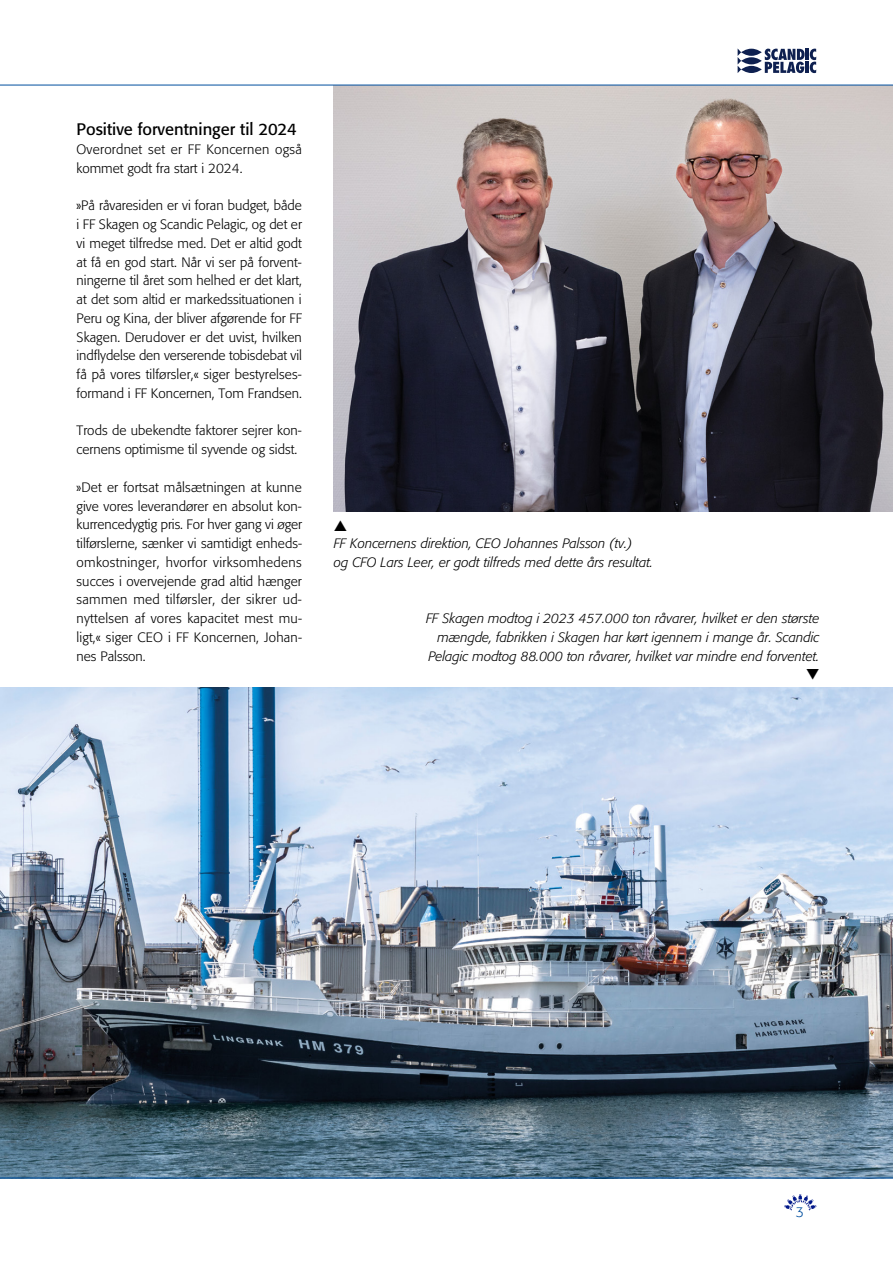
<style>
.page{position:relative;width:893px;height:1263px;background:#fff}
.page>*{position:absolute;margin:0;border:0;box-sizing:border-box;transform-origin:0 0}
.t1{font:16.5px "Formata";color:#000}
.t2{font:300 14.25px "Formata";color:#004f9f}
.t3{font:300 13.5px/18.8px "Formata";letter-spacing:.005em;color:#000}
.t4{font:italic 300 13.5px/18.8px "Formata";color:#000}
</style>
<div class="page">
<img style="left:0;top:687px;width:893px;height:490px">
<img style="left:334px;top:86px;width:559px;height:425px">
<svg style="left:784px;top:1194px;width:32px;height:16px"></svg>
<svg style="left:765px;top:49px;width:51px;height:24px"></svg>
<svg style="left:741px;top:49px;width:21px;height:7px"></svg>
<svg style="left:741px;top:57px;width:21px;height:7px"></svg>
<svg style="left:741px;top:66px;width:21px;height:7px"></svg>
<svg style="left:738px;top:49px;width:3px;height:24px"></svg>
<hr style="left:0;top:85px;width:893px;height:1px;background:#004f9f">
<hr style="left:0;top:1177px;width:893px;height:1px;background:#004f9f">
<p class="t1" style="left:77px;top:120px;width:222px">Positive forventninger til 2024</p>
<p class="t3" style="left:77px;top:140px;width:227px">Overordnet set er FF Koncernen også kommet godt fra start i 2024.</p>
<p class="t3" style="left:77px;top:196px;width:227px;text-align:justify">»På råvaresiden er vi foran budget, både i FF Skagen og Scandic Pelagic, og det er vi meget tilfredse med. Det er altid godt at få en god start. Når vi ser på forvent&shy;ningerne til året som helhed er det klart, at det som altid er markedssituationen i Peru og Kina, der bliver afgørende for FF Skagen. Derudover er det uvist, hvilken indflydelse den verserende tobisdebat vil få på vores tilførsler,« siger bestyrelses&shy;formand i FF Koncernen, Tom Frandsen.</p>
<p class="t3" style="left:77px;top:421px;width:227px">Trods de ubekendte faktorer sejrer kon&shy;cernens optimisme til syvende og sidst.</p>
<p class="t3" style="left:77px;top:478px;width:227px;text-align:justify">»Det er fortsat målsætningen at kunne give vores leverandører en absolut kon&shy;kurrencedygtig pris. For hver gang vi øger tilførslerne, sænker vi samtidigt enheds&shy;omkostninger, hvorfor virksomhedens succes i overvejende grad altid hænger sammen med tilførsler, der sikrer ud&shy;nyttelsen af vores kapacitet mest mu&shy;ligt,« siger CEO i FF Koncernen, Johan&shy;nes Palsson.</p>
<p class="t4" style="left:334px;top:534px;width:321px">FF Koncernens direktion, CEO Johannes Palsson (tv.)<br>og CFO Lars Leer, er godt tilfreds med dette års resultat.</p>
<p class="t4" style="left:426px;top:609px;width:395px;text-align:right">FF Skagen modtog i 2023 457.000 ton råvarer, hvilket er den største mængde, fabrikken i Skagen har kørt igennem i mange år. Scandic<br>Pelagic modtog 88.000 ton råvarer, hvilket var mindre end forventet.</p>
<p class="t2" style="left:796px;top:1203px;width:10px">3</p>
</div>
